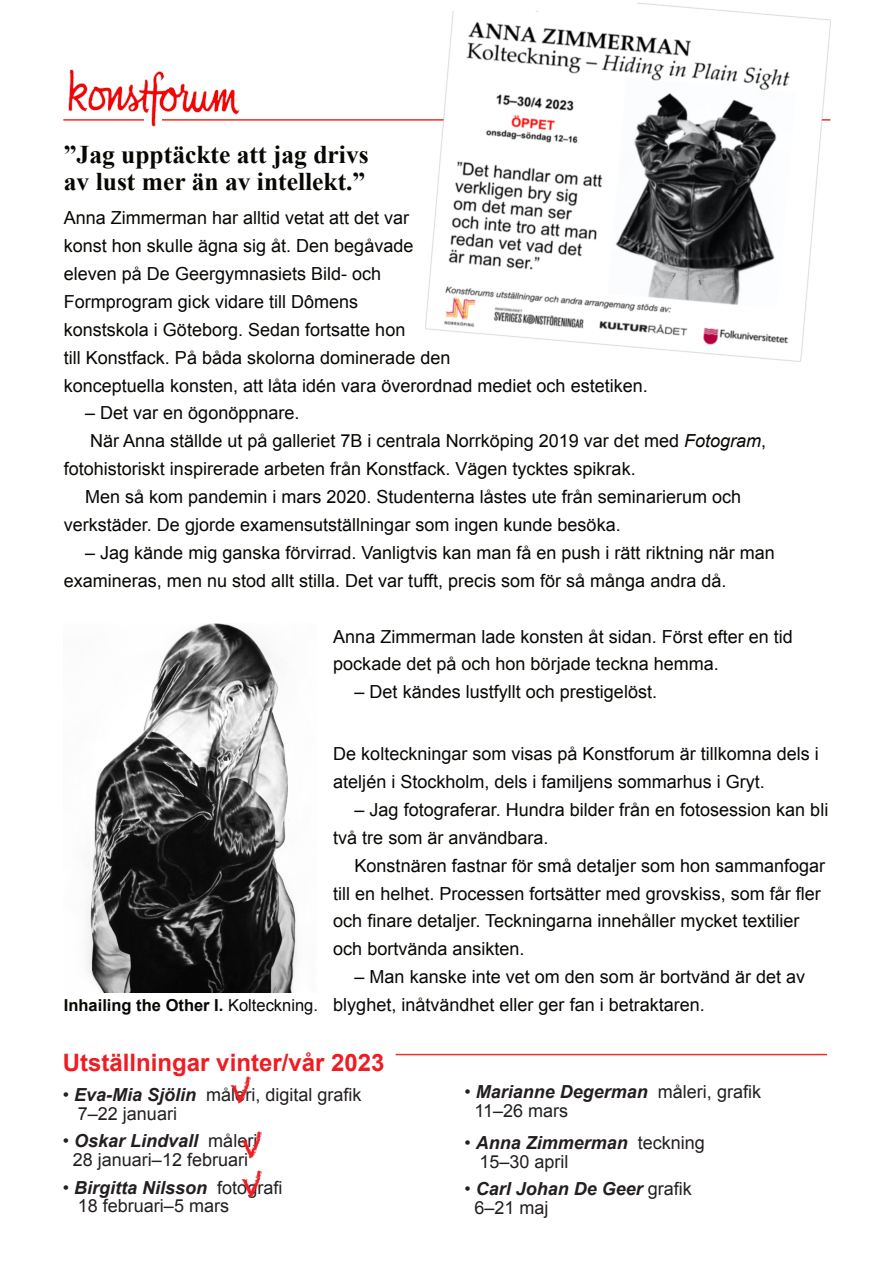
<style>
.page{position:relative;width:894px;height:1263px;background:#fff}
.page>*{position:absolute;margin:0;border:0;box-sizing:border-box;transform-origin:0 0}
.t1{font:28.05px/54.6px "Chalkduster";color:#ee1d23;text-align:center}
.t2{font:700 25.5px/27.9px "Times New Roman";color:#080704}
.t3{font:700 24px "Arial";color:#ee1d23}
.t4{font:18px/27.9px "Arial";color:#080704}
.t5{font:18px/18.6px "Arial";color:#231f20}
.t6{font:italic 700 18px/18.6px "Arial";color:#231f20}
.t7{font:700 16.5px "Arial";color:#080704}
.s1{font-style:italic}
.s2{font-weight:400}
.s3{font-weight:700;font-style:italic}
.s4{font-weight:400;font-style:normal}
</style>
<div class="page">
<hr style="left:64px;top:119px;width:765px;height:2px;background:#ee2d23">
<img style="left:64px;top:69px;width:178px;height:58px">
<img style="left:425px;top:2px;width:404px;height:359px">
<div style="left:446px;top:0;width:190px;height:11px;background:#fff"></div>
<img style="left:87px;top:623px;width:210px;height:370px">
<hr style="left:396px;top:1054px;width:430px;height:1px;background:#ee2d23">
<h2 class="t2" style="left:64px;top:143px;width:306px">”Jag upptäckte att jag drivs av lust mer än av intellekt.”</h2>
<p class="t4" style="left:64px;top:205px;width:585px">Anna Zimmerman har alltid vetat att det var<br>konst hon skulle ägna sig åt. Den begåvade<br>eleven på De Geergymnasiets Bild- och<br>Formprogram gick vidare till Dômens<br>konstskola i Göteborg. Sedan fortsatte hon<br>till Konstfack. På båda skolorna dominerade den<br>konceptuella konsten, att låta idén vara överordnad mediet och estetiken.</p>
<p class="t4" style="left:85px;top:401px;width:216px">– Det var en ögonöppnare.</p>
<p class="t4" style="left:90px;top:429px;width:677px">När Anna ställde ut på galleriet 7B i centrala Norrköping 2019 var det med <span class="s1">Fotogram</span>,</p>
<p class="t4" style="left:64px;top:457px;width:573px">fotohistoriskt inspirerade arbeten från Konstfack. Vägen tycktes spikrak.</p>
<p class="t4" style="left:85px;top:484px;width:657px">Men så kom pandemin i mars 2020. Studenterna låstes ute från seminarierum och</p>
<p class="t4" style="left:64px;top:512px;width:558px">verkstäder. De gjorde examensutställningar som ingen kunde besöka.</p>
<p class="t4" style="left:64px;top:540px;width:712px;text-indent:21px">– Jag kände mig ganska förvirrad. Vanligtvis kan man få en push i rätt riktning när man examineras, men nu stod allt stilla. Det var tufft, precis som för så många andra då.</p>
<p class="t4" style="left:333px;top:624px;width:461px">Anna Zimmerman lade konsten åt sidan. Först efter en tid pockade det på och hon började teckna hemma.</p>
<p class="t4" style="left:354px;top:680px;width:304px">– Det kändes lustfyllt och prestigelöst.</p>
<p class="t4" style="left:333px;top:741px;width:487px">De kolteckningar som visas på Konstforum är tillkomna dels i ateljén i Stockholm, dels i familjens sommarhus i Gryt.</p>
<p class="t4" style="left:333px;top:797px;width:496px;text-indent:21px">– Jag fotograferar. Hundra bilder från en fotosession kan bli två tre som är användbara.</p>
<p class="t4" style="left:333px;top:853px;width:493px;text-indent:21px">Konstnären fastnar för små detaljer som hon sammanfogar till en helhet. Processen fortsätter med grovskiss, som får fler och finare detaljer. Teckningarna innehåller mycket textilier och bortvända ansikten.</p>
<p class="t4" style="left:333px;top:964px;width:473px;text-indent:21px">– Man kanske inte vet om den som är bortvänd är det av blyghet, inåtvändhet eller ger fan i betraktaren.</p>
<p class="t7" style="left:64px;top:999px;width:255px">Inhailing the Other I. <span class="s2">Kolteckning.</span></p>
<h3 class="t3" style="left:63px;top:1053px;width:323px">Utställningar vinter/vår 2023</h3>
<p class="t5" style="left:78px;top:1087px;width:285px;text-indent:-15px">• <span class="s3">Eva-Mia Sjölin</span> måleri, digital grafik<br>7–22 januari</p>
<p class="t5" style="left:63px;top:1133px;width:196px;text-align:center">• <span class="s3">Oskar Lindvall</span> måleri<br>28 januari–12 februari</p>
<p class="t5" style="left:78px;top:1180px;width:206px;text-indent:-15px">• <span class="s3">Birgitta Nilsson</span> fotografi<br>18 februari–5 mars</p>
<h1 class="t1" style="left:230px;top:1064px;width:33px">V<br>V</h1>
<p class="t5" style="left:474px;top:1084px;width:288px;text-indent:-10px">• <span class="s3">Marianne Degerman</span> måleri, grafik<br>11–26 mars</p>
<p class="t5" style="left:479px;top:1135px;width:227px;text-indent:-15px">• <span class="s3">Anna Zimmerman</span> teckning<br>15–30 april</p>
<p class="t6" style="left:474px;top:1181px;width:219px;text-indent:-10px"><span class="s4">•</span> Carl Johan De Geer <span class="s4">grafik<br>6–21 maj</span></p>
<h1 class="t1" style="left:241px;top:1158px;width:22px">V</h1>
</div>
